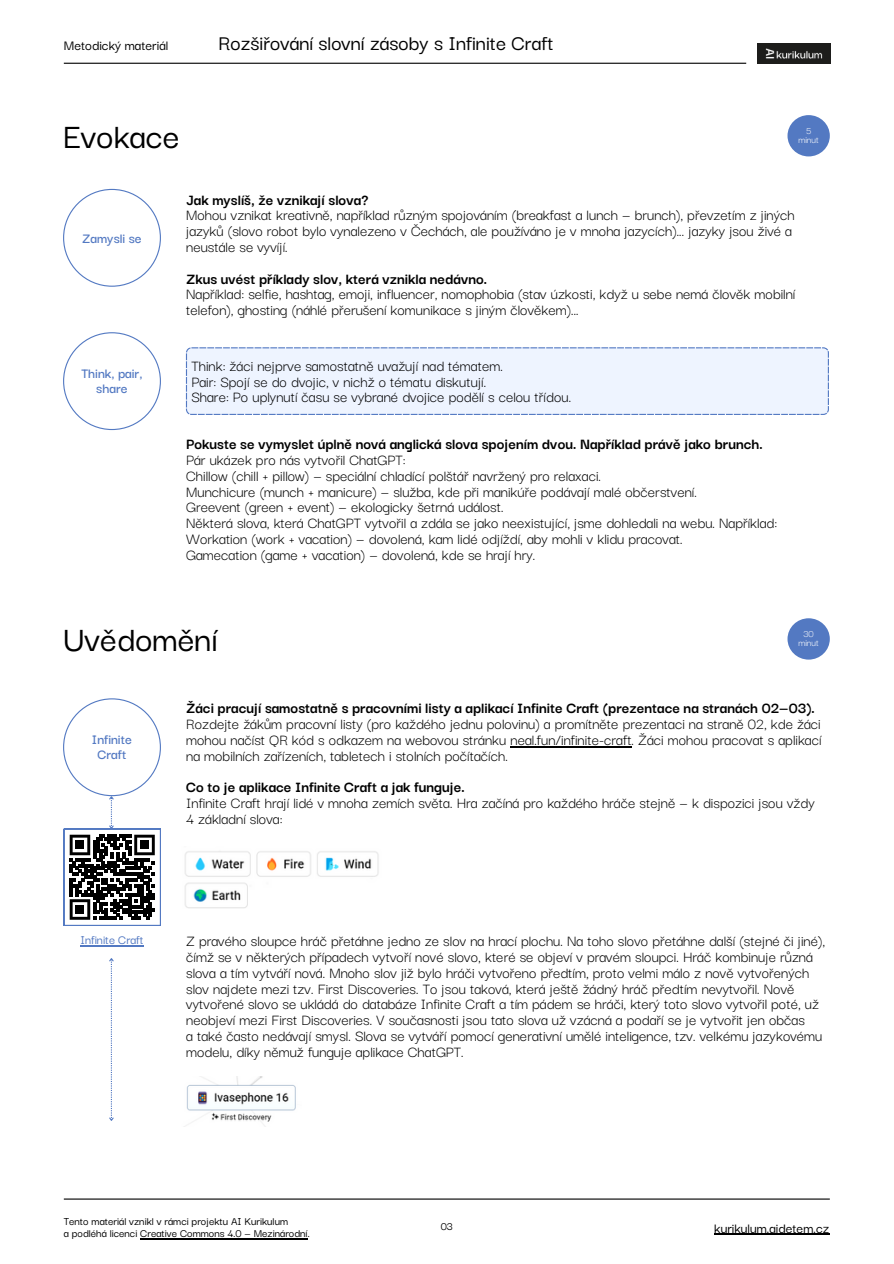
<style>
.page{position:relative;width:894px;height:1264px;background:#fff}
.page>*{position:absolute;margin:0;border:0;box-sizing:border-box;transform-origin:0 0}
.t1{font:500 37.5px "Darker Grotesque";color:#000}
.t2{font:500 22.5px "Darker Grotesque";color:#000}
.t3{font:16.5px/15.8px "Darker Grotesque";color:#000}
.t4{font:600 15px/14.7px "Darker Grotesque";color:#5379c2;text-align:center}
.t5{font:500 15px "Darker Grotesque";color:#000}
.t6{font:500 13.5px "Darker Grotesque";color:#5379c2}
.t7{font:500 12px/12px "Darker Grotesque";color:#000}
.t8{font:10.5px/9px "Darker Grotesque";color:#fff;text-align:center}
.s1{font-weight:700}
</style>
<div class="page">
<hr style="left:64px;top:63px;width:682px;height:1px;background:#000">
<img style="left:757px;top:43px;width:72px;height:21px">
<hr style="left:64px;top:1198px;width:765px;height:1px;background:#000">
<svg style="left:63px;top:189px;width:98px;height:98px"></svg>
<svg style="left:63px;top:332px;width:98px;height:98px"></svg>
<div style="left:787px;top:115px;width:42px;height:41px;background:#5379c2;border-radius:50%"></div>
<div style="left:787px;top:618px;width:42px;height:41px;background:#5379c2;border-radius:50%"></div>
<svg style="left:109px;top:958px;width:5px;height:163px"></svg>
<div style="left:186px;top:347px;width:642px;height:68px;background:#eef4ff"></div>
<svg style="left:63px;top:698px;width:98px;height:227px"></svg>
<img style="left:185px;top:851px;width:194px;height:57px">
<img style="left:186px;top:1076px;width:110px;height:50px">
<hr style="left:140px;top:1238px;width:167px;height:1px;background:#000">
<hr style="left:714px;top:1233px;width:115px;height:1px;background:#000">
<hr style="left:510px;top:746px;width:121px;height:1px;background:#000">
<hr style="left:80px;top:945px;width:63px;height:1px;background:#5379c2">
<h4 class="t5" style="left:64px;top:34px;width:106px">Metodický materiál</h4>
<h4 class="t2" style="left:218px;top:26px;width:336px">Rozšiřování slovní zásoby s Infinite Craft</h4>
<h1 class="t1" style="left:63px;top:108px;width:118px">Evokace</h1>
<h1 class="t8" style="left:805px;top:126px;width:7px">5</h1>
<p class="t8" style="left:798px;top:135px;width:22px">minut</p>
<h2 class="t4" style="left:82px;top:230px;width:61px">Zamysli se</h2>
<p class="t4" style="left:81px;top:365px;width:63px">Think, pair, share</p>
<p class="t3" style="left:186px;top:190px;width:610px"><span class="s1">Jak myslíš, že vznikají slova?<br></span>Mohou vznikat kreativně, například různým spojováním (breakfast a lunch — brunch), převzetím z jiných jazyků (slovo robot bylo vynalezeno v Čechách, ale používáno je v mnoha jazycích)... jazyky jsou živé a neustále se vyvíjí.</p>
<h3 class="t3" style="left:186px;top:269px;width:610px"><span class="s1">Zkus uvést příklady slov, která vznikla nedávno.<br></span>Například: selfie, hashtag, emoji, influencer, nomophobia (stav úzkosti, když u sebe nemá člověk mobilní telefon), ghosting (náhlé přerušení komunikace s jiným člověkem)...</h3>
<h3 class="t3" style="left:191px;top:357px;width:381px">Think: žáci nejprve samostatně uvažují nad tématem.<br>Pair: Spojí se do dvojic, v nichž o tématu diskutují.<br>Share: Po uplynutí času se vybrané dvojice podělí s celou třídou.</h3>
<p class="t3" style="left:186px;top:435px;width:592px"><span class="s1">Pokuste se vymyslet úplně nová anglická slova spojením dvou. Například právě jako brunch.<br></span>Pár ukázek pro nás vytvořil ChatGPT:<br>Chillow (chill + pillow) — speciální chladící polštář navržený pro relaxaci.<br>Munchicure (munch + manicure) — služba, kde při manikúře podávají malé občerstvení.<br>Greevent (green + event) — ekologicky šetrná událost.<br>Některá slova, která ChatGPT vytvořil a zdála se jako neexistující, jsme dohledali na webu. Například:<br>Workation (work + vacation) — dovolená, kam lidé odjíždí, aby mohli v klidu pracovat.<br>Gamecation (game + vacation) — dovolená, kde se hrají hry.</p>
<p class="t1" style="left:63px;top:611px;width:156px">Uvědomění</p>
<h3 class="t8" style="left:798px;top:629px;width:22px">30 minut</h3>
<p class="t4" style="left:92px;top:731px;width:41px">Infinite<br>Craft</p>
<h4 class="t3" style="left:186px;top:699px;width:636px"><span class="s1">Žáci pracují samostatně s pracovními listy a aplikací Infinite Craft (prezentace na stranách 02—03).<br></span>Rozdejte žákům pracovní listy (pro každého jednu polovinu) a promítněte prezentaci na straně 02, kde žáci mohou načíst QR kód s odkazem na webovou stránku neal.fun/infinite-craft. Žáci mohou pracovat s aplikací na mobilních zařízeních, tabletech i stolních počítačích.</h4>
<p class="t3" style="left:186px;top:778px;width:630px"><span class="s1">Co to je aplikace Infinite Craft a jak funguje.<br></span>Infinite Craft hrají lidé v mnoha zemích světa. Hra začíná pro každého hráče stejně — k dispozici jsou vždy<br>4 základní slova:</p>
<p class="t6" style="left:80px;top:929px;width:65px">Infinite Craft</p>
<h6 class="t3" style="left:186px;top:932px;width:640px">Z pravého sloupce hráč přetáhne jedno ze slov na hrací plochu. Na toho slovo přetáhne další (stejné či jiné), čímž se v některých případech vytvoří nové slovo, které se objeví v pravém sloupci. Hráč kombinuje různá slova a tím vytváří nová. Mnoho slov již bylo hráči vytvořeno předtím, proto velmi málo z nově vytvořených slov najdete mezi tzv. First Discoveries. To jsou taková, která ještě žádný hráč předtím nevytvořil. Nově vytvořené slovo se ukládá do databáze Infinite Craft a tím pádem se hráči, který toto slovo vytvořil poté, už neobjeví mezi First Discoveries. V současnosti jsou tato slova už vzácná a podaří se je vytvořit jen občas<br>a také často nedávají smysl. Slova se vytváří pomocí generativní umělé inteligence, tzv. velkému jazykovému modelu, díky němuž funguje aplikace ChatGPT.</h6>
<h5 class="t7" style="left:64px;top:1214px;width:247px">Tento materiál vznikl v rámci projektu AI Kurikulum<br>a podléhá licenci Creative Commons 4.0 — Mezinárodní.</h5>
<h4 class="t7" style="left:440px;top:1219px;width:14px">03</h4>
<h4 class="t5" style="left:714px;top:1216px;width:116px">kurikulum.aidetem.cz</h4>
</div>
